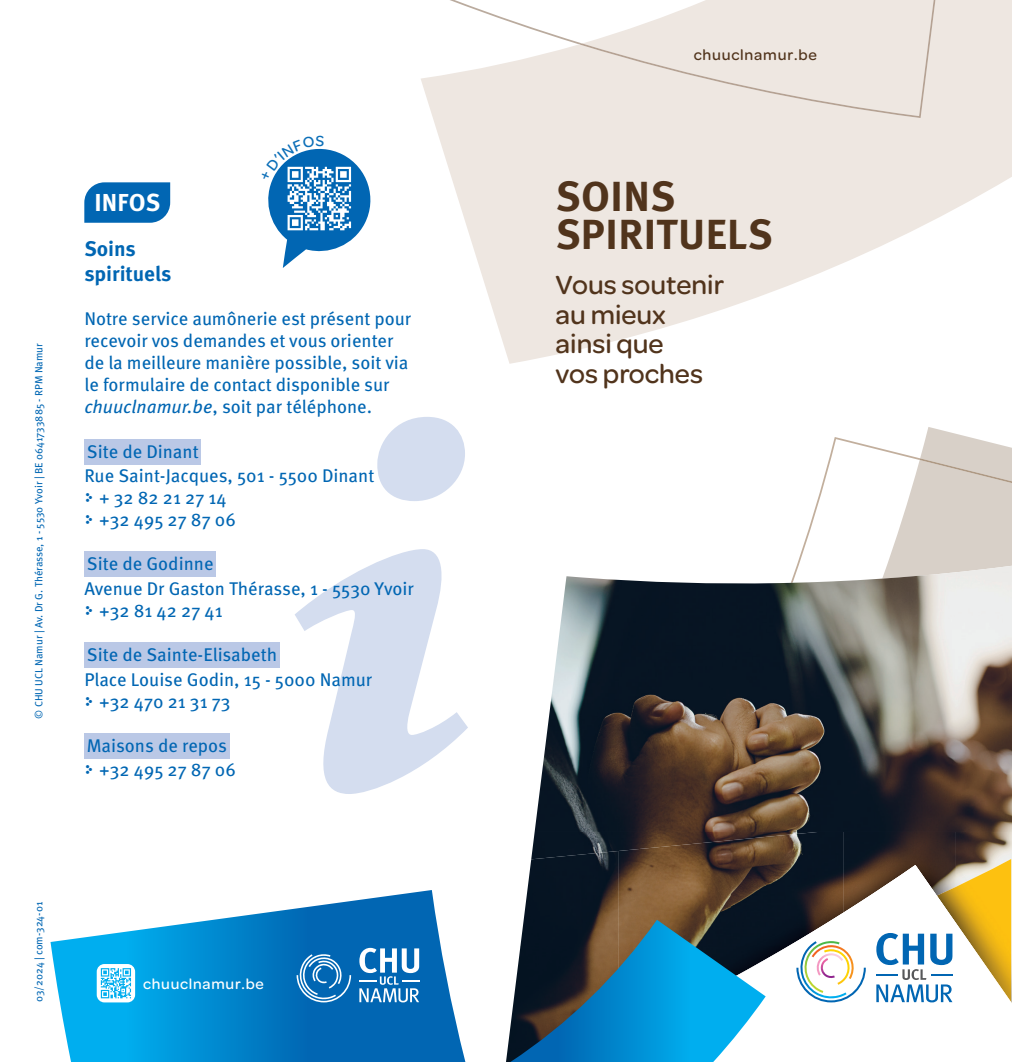
<style>
.page{position:relative;width:1012px;height:1062px;background:#fff}
.page>*{position:absolute;margin:0;border:0;box-sizing:border-box;transform-origin:0 0}
.t1{font:700 42px/38.5px "Meta Hebrew";letter-spacing:.01em;color:#51341c}
.t2{font:500 28px/29.8px "Omnes";color:#51341c}
.t3{font:700 24.5px "Meta Hebrew";letter-spacing:.01em;color:#fff}
.t4{font:700 21px/25.2px "Meta Hebrew";color:#0166b3}
.t5{font:18.38px/22.1px "Meta Hebrew";color:#0166b3}
.t6{font:500 15.75px "Omnes";letter-spacing:.05em;color:#51341c}
.t7{font:500 15.4px "Omnes";letter-spacing:.05em;color:#fff}
.t8{font:10.5px "Meta Hebrew";color:#0166b3}
.s1{font-style:italic}
.s2{font-family:"Simple Direction Arrows"}
</style>
<div class="page">
<svg style="left:421px;top:0;width:591px;height:364px;fill:#eee7e1"></svg>
<svg style="left:449px;top:0;width:486px;height:118px"></svg>
<svg style="left:796px;top:437px;width:86px;height:129px"></svg>
<svg style="left:882px;top:427px;width:130px;height:139px"></svg>
<div style="left:920px;top:458px;width:92px;height:108px;background:#d8d0c8"></div>
<img style="left:535px;top:566px;width:477px;height:266px">
<svg style="left:295px;top:417px;width:173px;height:377px"></svg>
<img style="left:532px;top:832px;width:199px;height:19px">
<img style="left:530px;top:851px;width:88px;height:14px">
<img style="left:618px;top:840px;width:113px;height:25px">
<img style="left:731px;top:832px;width:112px;height:33px">
<img style="left:843px;top:832px;width:113px;height:33px">
<img style="left:956px;top:832px;width:56px;height:33px">
<img style="left:937px;top:859px;width:74px;height:6px">
<svg style="left:506px;top:865px;width:506px;height:197px"></svg>
<svg style="left:796px;top:941px;width:70px;height:61px"></svg>
<svg style="left:876px;top:933px;width:76px;height:69px"></svg>
<svg style="left:510px;top:919px;width:256px;height:143px;background:#277295"></svg>
<svg style="left:51px;top:890px;width:414px;height:172px"></svg>
<svg style="left:297px;top:952px;width:54px;height:50px;background:#3887c3"></svg>
<svg style="left:359px;top:947px;width:60px;height:55px"></svg>
<svg style="left:97px;top:964px;width:38px;height:38px"></svg>
<svg style="left:84px;top:182px;width:86px;height:41px;background:#1270b8"></svg>
<div style="left:84px;top:439px;width:117px;height:25px;background:#bac8e6"></div>
<div style="left:84px;top:551px;width:132px;height:26px;background:#bac8e6"></div>
<div style="left:84px;top:642px;width:196px;height:26px;background:#bac8e6"></div>
<div style="left:84px;top:733px;width:145px;height:25px;background:#bac8e6"></div>
<svg style="left:268px;top:148px;width:103px;height:120px"></svg>
<p class="t8" style="left:33px;top:718px;width:376px;rotate:-90deg">© CHU UCL Namur | Av. Dr G. Thérasse, 1 - 5530 Yvoir | BE 0641733885 - RPM Namur</p>
<h3 class="t3" style="left:94px;top:187px;width:67px">INFOS</h3>
<p class="t4" style="left:84px;top:236px;width:89px">Soins spirituels</p>
<p class="t5" style="left:84px;top:308px;width:328px">Notre service aumônerie est présent pour recevoir vos demandes et vous orienter de la meilleure manière possible, soit via le formulaire de contact disponible sur <span class="s1">chuuclnamur.be</span>, soit par téléphone.</p>
<p class="t5" style="left:84px;top:439px;width:292px;line-height:24.5px">Site de Dinant<br>Rue Saint-Jacques, 501 - 5500 Dinant</p>
<p class="t5" style="left:84px;top:487px;width:153px"><span class="s2">9</span> + 32 82 21 27 14<br><span class="s2">9</span> +32 495 27 87 06</p>
<p class="t5" style="left:84px;top:552px;width:331px;line-height:24.5px">Site de Godinne<br>Avenue Dr Gaston Thérasse, 1 - 5530 Yvoir</p>
<p class="t5" style="left:84px;top:600px;width:140px"><span class="s2">9</span> +32 81 42 27 41</p>
<p class="t5" style="left:84px;top:643px;width:289px;line-height:24.5px">Site de Sainte-Elisabeth<br>Place Louise Godin, 15 - 5000 Namur</p>
<p class="t5" style="left:84px;top:691px;width:148px"><span class="s2">9</span> +32 470 21 31 73</p>
<p class="t5" style="left:84px;top:733px;width:153px;line-height:24.5px">Maisons de repos<br><span class="s2">9</span> +32 495 27 87 06</p>
<p class="t8" style="left:33px;top:1002px;width:102px;rotate:-90deg">03/2024 | com-324-01</p>
<p class="t7" style="left:143px;top:973px;width:122px">chuuclnamur.be</p>
<p class="t6" style="left:694px;top:44px;width:125px">chuuclnamur.be</p>
<h1 class="t1" style="left:556px;top:178px;width:218px">SOINS<br>SPIRITUELS</h1>
<h2 class="t2" style="left:556px;top:268px;width:170px">Vous soutenir au mieux ainsi que<br>vos proches</h2>
</div>
